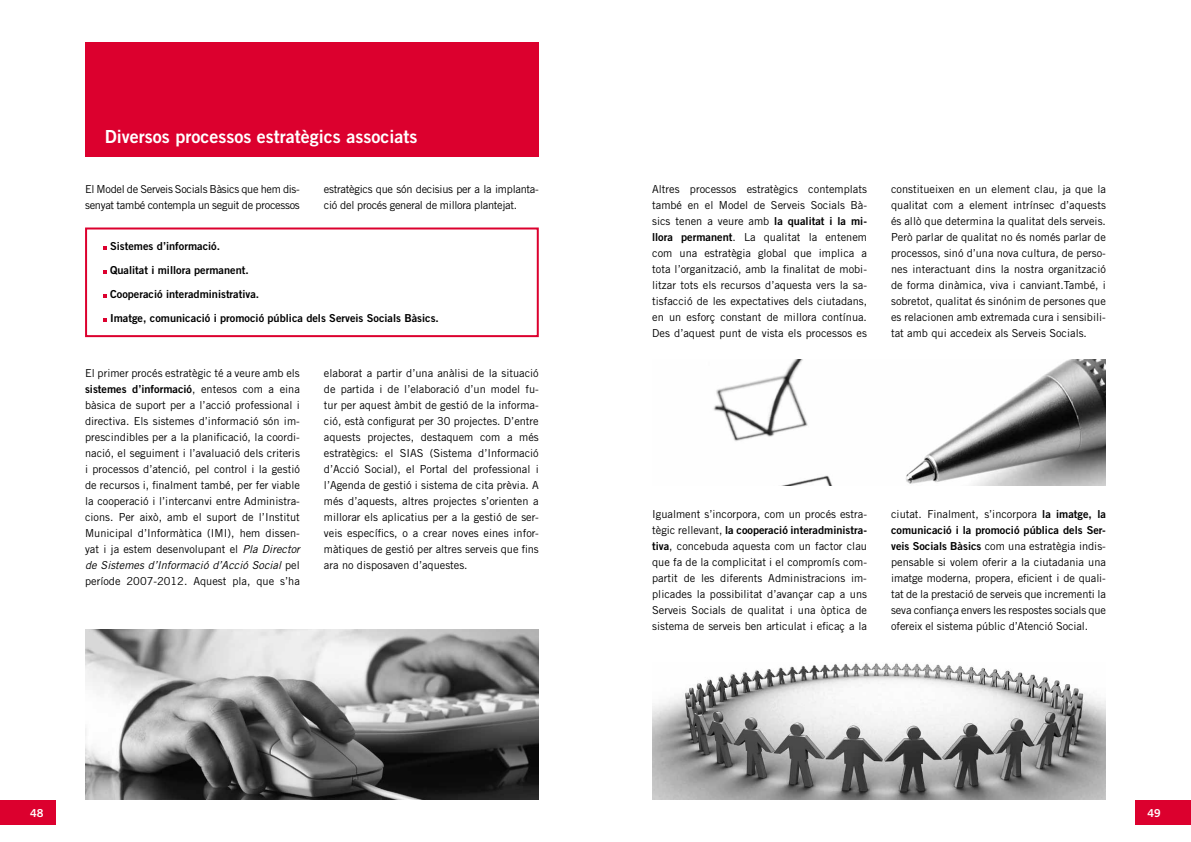
<style>
.page{position:relative;width:1191px;height:842px;background:#fff}
.page>*{position:absolute;margin:0;border:0;box-sizing:border-box;transform-origin:0 0}
.t1{font:18px "Trade Gothic Bold Two";color:#fff}
.t2{font:11px/16px "Trade Gothic";color:#000;text-align:justify}
.t3{font:11px/24px "Trade Gothic Bold Two";color:#000}
.t4{font:11px/16px "Trade Gothic";letter-spacing:-.025em;color:#000}
.t5{font:11px "Trade Gothic Bold Two";color:#fff}
.s1{font-family:"Trade Gothic"}
.s2{font-style:italic}
.s3{font-family:"Trade Gothic Bold Two"}
</style>
<div class="page">
<div style="left:0;top:800px;width:56px;height:25px;background:#dc002e"></div>
<div style="left:1135px;top:800px;width:56px;height:25px;background:#dc002e"></div>
<div style="left:85px;top:43px;width:454px;height:114px;background:#dc002e"></div>
<div style="left:85px;top:227px;width:454px;height:110px;background:#fff;border:2px solid #dc002e"></div>
<svg style="left:103px;top:246px;width:4px;height:4px"></svg>
<svg style="left:103px;top:270px;width:4px;height:4px"></svg>
<svg style="left:103px;top:294px;width:4px;height:4px"></svg>
<svg style="left:103px;top:318px;width:4px;height:4px"></svg>
<img style="left:713px;top:360px;width:393px;height:125px">
<img style="left:85px;top:629px;width:454px;height:170px">
<img style="left:652px;top:663px;width:454px;height:136px">
<h1 class="t1" style="left:105px;top:126px;width:314px">Diversos processos estratègics associats</h1>
<p class="t4" style="left:85px;top:181px;width:216px">El Model de Serveis Socials Bàsics que hem dis&shy;senyat també contempla un seguit de processos</p>
<p class="t4" style="left:324px;top:181px;width:216px">estratègics que són decisius per a la implanta&shy;ció del procés general de millora plantejat.</p>
<p class="t3" style="left:110px;top:234px;width:330px">Sistemes d’informació.<br>Qualitat i millora permanent.<br>Cooperació interadministrativa.<br>Imatge, comunicació i promoció pública dels Serveis Socials Bàsics.</p>
<p class="t2" style="left:85px;top:365px;width:216px">El primer procés estratègic té a veure amb els</p>
<p class="t3" style="left:85px;top:377px;width:216px">sistemes d’informació<span class="s1">, entesos com a eina</span></p>
<p class="t2" style="left:85px;top:397px;width:216px">bàsica de suport per a l’acció professional i directiva. Els sistemes d’informació són im&shy;prescindibles per a la planificació, la coordi&shy;nació, el seguiment i l’avaluació dels criteris i processos d’atenció, pel control i la gestió de recursos i, finalment també, per fer viable la cooperació i l’intercanvi entre Administra&shy;cions. Per això, amb el suport de l’Institut Municipal d’Informàtica (IMI), hem dissen&shy;yat i ja estem desenvolupant el <span class="s2">Pla Director de Sistemes d’Informació d’Acció Social</span> pel període 2007-2012. Aquest pla, que s’ha</p>
<p class="t2" style="left:324px;top:365px;width:216px">elaborat a partir d’una anàlisi de la situació de partida i de l’elaboració d’un model fu&shy;tur per aquest àmbit de gestió de la informa&shy;ció, està configurat per 30 projectes. D’entre aquests projectes, destaquem com a més estratègics: el SIAS (Sistema d’Informació d’Acció Social), el Portal del professional i l’Agenda de gestió i sistema de cita prèvia. A més d’aquests, altres projectes s’orienten a millorar els aplicatius per a la gestió de ser&shy;veis específics, o a crear noves eines infor&shy;màtiques de gestió per altres serveis que fins ara no disposaven d’aquestes.</p>
<p class="t2" style="left:652px;top:181px;width:216px">Altres processos estratègics contemplats també en el Model de Serveis Socials Bà&shy;sics tenen a veure amb <span class="s3">la qualitat i la mi&shy;llora permanent</span>. La qualitat la entenem com una estratègia global que implica a tota l’organització, amb la finalitat de mobi&shy;litzar tots els recursos d’aquesta vers la sa&shy;tisfacció de les expectatives dels ciutadans, en un esforç constant de millora contínua.<br>Des d’aquest punt de vista els processos es</p>
<p class="t2" style="left:891px;top:181px;width:216px">constitueixen en un element clau, ja que la qualitat com a element intrínsec d’aquests és allò que determina la qualitat dels serveis.<br>Però parlar de qualitat no és només parlar de processos, sinó d’una nova cultura, de perso&shy;nes interactuant dins la nostra organització de forma dinàmica, viva i canviant.També, i sobretot, qualitat és sinónim de persones que es relacionen amb extremada cura i sensibili&shy;tat amb qui accedeix als Serveis Socials.</p>
<p class="t2" style="left:652px;top:506px;width:216px">Igualment s’incorpora, com un procés estra-</p>
<p class="t3" style="left:652px;top:518px;width:216px"><span class="s1">tègic rellevant,</span> la cooperació interadministra-</p>
<p class="t2" style="left:652px;top:538px;width:216px"><span class="s3">tiva</span>, concebuda aquesta com un factor clau que fa de la complicitat i el compromís com&shy;partit de les diferents Administracions im&shy;plicades la possibilitat d’avançar cap a uns Serveis Socials de qualitat i una òptica de sistema de serveis ben articulat i eficaç a la</p>
<p class="t2" style="left:891px;top:506px;width:216px">ciutat. Finalment, s’incorpora <span class="s3">la imatge, la</span></p>
<p class="t3" style="left:891px;top:518px;width:216px">comunicació i la promoció pública dels Ser-</p>
<p class="t2" style="left:891px;top:538px;width:216px"><span class="s3">veis Socials Bàsics</span> com una estratègia indis&shy;pensable si volem oferir a la ciutadania una imatge moderna, propera, eficient i de quali&shy;tat de la prestació de serveis que incrementi la seva confiança envers les respostes socials que ofereix el sistema públic d’Atenció Social.</p>
<p class="t5" style="left:30px;top:806px;width:15px">48</p>
<p class="t5" style="left:1147px;top:806px;width:15px">49</p>
</div>
